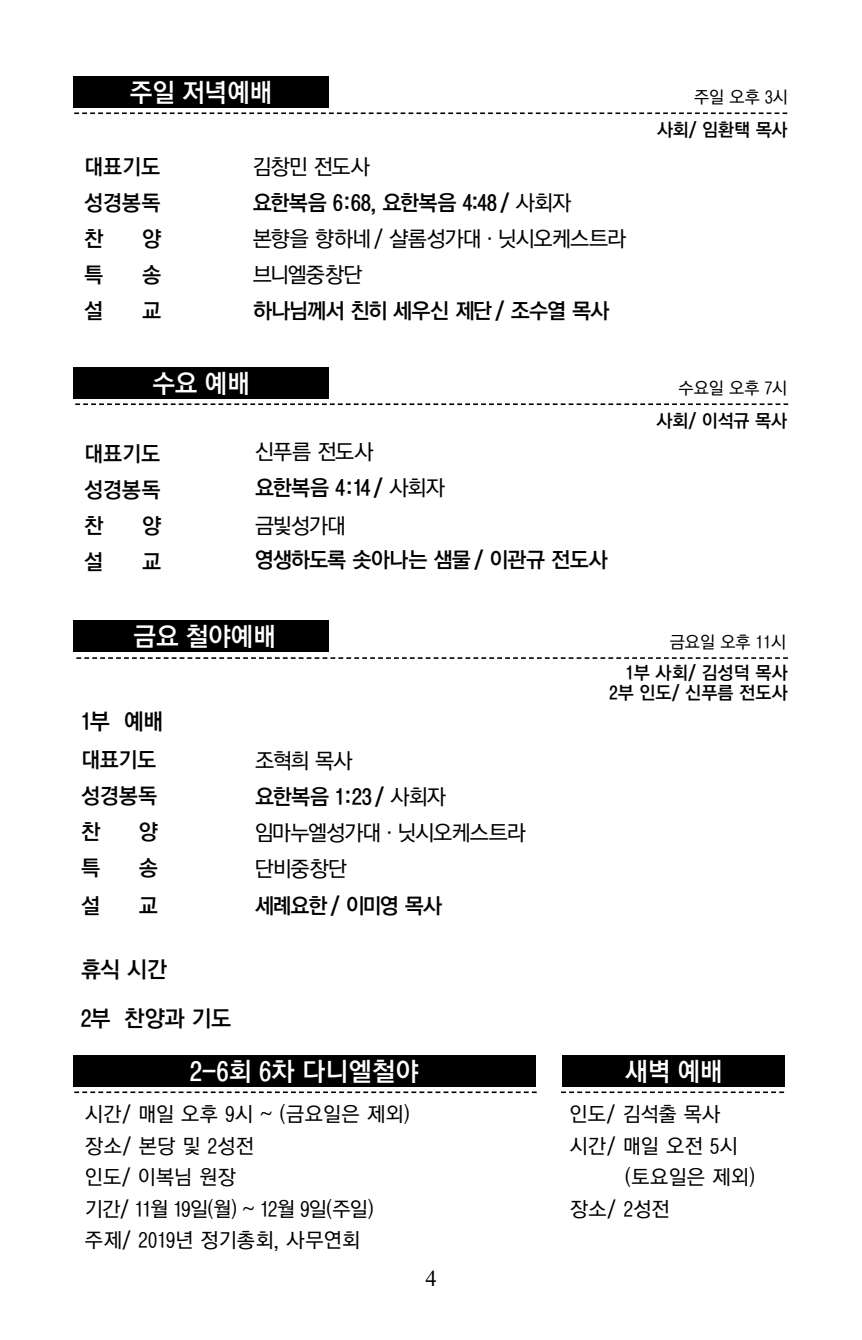
<style>
.page{position:relative;width:862px;height:1340px;background:#fff}
.page>*{position:absolute;margin:0;border:0;box-sizing:border-box;transform-origin:0 0}
.t1{font:25.88px "YDIY Go 540";letter-spacing:-.015em;color:#fff}
.t2{font:22.5px/48.8px "YDIY Go 540";letter-spacing:-.035em;color:#000}
.t3{font:22.5px "Times New Roman";color:#000}
.t4{font:21.38px/36px "YDIY Go 540";letter-spacing:-.03em;color:#000;text-align:justify}
.t5{font:21.38px/36px "YDIY Go 530";letter-spacing:-.055em;color:#000}
.t6{font:21.38px "YDIY Go 540";letter-spacing:-.05em;color:#000}
.t7{font:21.38px "YDIY Go 540";letter-spacing:-.09em;color:#000}
.t8{font:20.25px/31.5px "YDIY Go 530";color:#000}
.t9{font:18px/20.2px "YDIY Go 540";color:#000;text-align:right}
.t10{font:16.88px "YDIY Go 530";color:#000}
.s1{font-family:"YDIY Go 530"}
</style>
<div class="page">
<div style="left:73px;top:1055px;width:462px;height:32px;background:#000"></div>
<svg style="left:74px;top:1091px;width:462px;height:2px"></svg>
<div style="left:562px;top:1055px;width:222px;height:32px;background:#000"></div>
<svg style="left:561px;top:1091px;width:222px;height:2px"></svg>
<div style="left:73px;top:367px;width:255px;height:32px;background:#000"></div>
<svg style="left:75px;top:403px;width:712px;height:2px"></svg>
<div style="left:73px;top:620px;width:255px;height:32px;background:#000"></div>
<svg style="left:76px;top:657px;width:711px;height:2px"></svg>
<div style="left:73px;top:76px;width:255px;height:32px;background:#000"></div>
<svg style="left:74px;top:112px;width:712px;height:2px"></svg>
<p class="t1" style="left:130px;top:79px;width:144px">주일 저녁예배</p>
<p class="t10" style="left:693px;top:89px;width:95px">주일 오후 3시</p>
<p class="t9" style="left:656px;top:120px;width:132px">사회/ 임환택 목사</p>
<p class="t4" style="left:84px;top:149px;width:78px">대표기도 성경봉독 찬</p>
<p class="t5" style="left:252px;top:150px;width:119px">김창민 전도사</p>
<p class="t4" style="left:253px;top:186px;width:320px">요한복음 6:68, 요한복음 4:48 / <span class="s1">사회자</span></p>
<p class="t5" style="left:253px;top:222px;width:375px">본향을 향하네 / 샬롬성가대·닛시오케스트라 브니엘중창단</p>
<p class="t6" style="left:252px;top:300px;width:358px">하나님께서 친히 세우신 제단 / 조수열 목사</p>
<p class="t4" style="left:142px;top:221px;width:21px">양</p>
<p class="t4" style="left:84px;top:257px;width:21px">특</p>
<p class="t4" style="left:142px;top:257px;width:21px">송</p>
<p class="t4" style="left:84px;top:293px;width:21px">설</p>
<p class="t4" style="left:142px;top:293px;width:21px">교</p>
<p class="t1" style="left:152px;top:370px;width:99px">수요 예배</p>
<p class="t10" style="left:678px;top:380px;width:110px">수요일 오후 7시</p>
<p class="t9" style="left:656px;top:411px;width:132px">사회/ 이석규 목사</p>
<p class="t4" style="left:84px;top:436px;width:78px">대표기도 성경봉독 찬</p>
<p class="t4" style="left:142px;top:508px;width:21px">양</p>
<p class="t4" style="left:84px;top:544px;width:21px">설</p>
<p class="t4" style="left:142px;top:544px;width:21px">교</p>
<p class="t5" style="left:255px;top:434px;width:120px">신푸름 전도사</p>
<p class="t4" style="left:255px;top:470px;width:191px">요한복음 4:14 / <span class="s1">사회자</span></p>
<p class="t5" style="left:255px;top:508px;width:93px">금빛성가대</p>
<p class="t4" style="left:255px;top:542px;width:354px">영생하도록 솟아나는 샘물 / 이관규 전도사</p>
<p class="t1" style="left:133px;top:623px;width:144px">금요 철야예배</p>
<p class="t10" style="left:669px;top:633px;width:118px">금요일 오후 11시</p>
<p class="t2" style="left:81px;top:698px;width:84px">1부 예배</p>
<p class="t4" style="left:81px;top:742px;width:78px">대표기도 성경봉독 찬</p>
<p class="t4" style="left:139px;top:814px;width:21px">양</p>
<p class="t4" style="left:81px;top:850px;width:21px">특</p>
<p class="t4" style="left:139px;top:850px;width:21px">송</p>
<p class="t4" style="left:81px;top:888px;width:21px">설</p>
<p class="t4" style="left:139px;top:888px;width:21px">교</p>
<p class="t2" style="left:81px;top:946px;width:152px">휴식 시간<br>2부 찬양과 기도</p>
<p class="t5" style="left:255px;top:743px;width:99px">조혁희 목사</p>
<p class="t4" style="left:255px;top:779px;width:192px">요한복음 1:23 / <span class="s1">사회자</span></p>
<p class="t5" style="left:254px;top:815px;width:273px">임마누엘성가대·닛시오케스트라 단비중창단</p>
<p class="t7" style="left:255px;top:894px;width:189px">세례요한 / 이미영 목사</p>
<p class="t9" style="left:609px;top:663px;width:180px">1부 사회/ 김성덕 목사<br>2부 인도/ 신푸름 전도사</p>
<p class="t1" style="left:190px;top:1058px;width:230px">2-6회 6차 다니엘철야</p>
<p class="t1" style="left:624px;top:1058px;width:99px">새벽 예배</p>
<p class="t8" style="left:85px;top:1099px;width:327px">시간/ 매일 오후 9시 ~ (금요일은 제외) 장소/ 본당 및 2성전<br>인도/ 이복님 원장<br>기간/ 11월 19일(월) ~ 12월 9일(주일) 주제/ 2019년 정기총회, 사무연회</p>
<p class="t3" style="left:425px;top:1262px;width:13px">4</p>
<p class="t8" style="left:569px;top:1099px;width:152px">인도/ 김석출 목사</p>
<p class="t8" style="left:569px;top:1131px;width:170px">시간/ 매일 오전 5시</p>
<p class="t8" style="left:624px;top:1162px;width:132px">(토요일은 제외)</p>
<p class="t8" style="left:569px;top:1194px;width:102px">장소/ 2성전</p>
</div>
